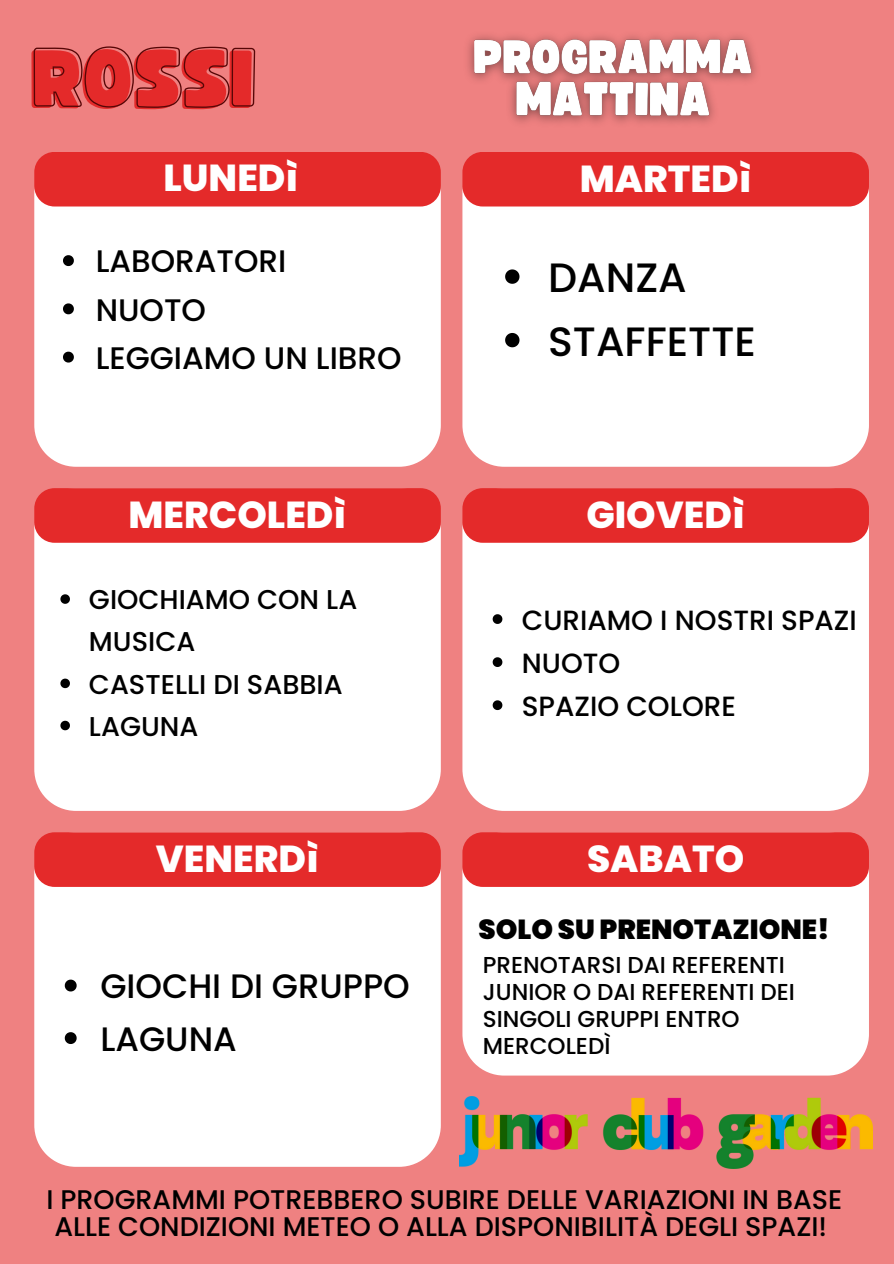
<style>
.page{position:relative;width:894px;height:1264px;background:#fff}
.page>*{position:absolute;margin:0;border:0;box-sizing:border-box;transform-origin:0 0}
.t1{font:81.9px "Funtastic";color:#e42a2a}
.t2{font:500 40.95px "Poppins";color:#000}
.t3{font:800 37.5px "Poppins";color:#fff}
.t4{font:500 33.9px "Poppins";color:#000}
.t5{font:500 31.05px "Poppins";color:#000}
.t6{font:500 27.75px "Poppins";color:#000}
.t7{font:900 27.45px "Poppins";color:#000}
.t8{font:500 27.15px/42.2px "Poppins";color:#000}
.t9{font:500 27px/27px "Poppins";color:#000}
.t10{font:500 22.95px/27px "Poppins";color:#000}
</style>
<div class="page">
<div style="left:0;top:0;width:893px;height:1263px;background:#ef8181"></div>
<div style="left:34px;top:488px;width:406px;height:323px;background:#fff"></div>
<div style="left:462px;top:488px;width:406px;height:323px;background:#fff"></div>
<div style="left:34px;top:152px;width:406px;height:315px;background:#fff"></div>
<div style="left:462px;top:152px;width:406px;height:315px;background:#fff"></div>
<div style="left:462px;top:152px;width:406px;height:54px;background:#e42a2a;border-radius:20px"></div>
<div style="left:34px;top:152px;width:406px;height:54px;background:#e42a2a;border-radius:20px"></div>
<div style="left:34px;top:488px;width:406px;height:55px;background:#e42a2a;border-radius:20px"></div>
<div style="left:462px;top:488px;width:406px;height:55px;background:#e42a2a;border-radius:20px"></div>
<div style="left:34px;top:832px;width:406px;height:334px;background:#fff"></div>
<div style="left:462px;top:832px;width:406px;height:243px;background:#fff"></div>
<div style="left:34px;top:832px;width:406px;height:54px;background:#e42a2a;border-radius:20px"></div>
<div style="left:462px;top:832px;width:406px;height:54px;background:#e42a2a;border-radius:20px"></div>
<svg style="left:33px;top:46px;width:223px;height:62px"></svg>
<svg style="left:63px;top:255px;width:11px;height:11px"></svg>
<svg style="left:63px;top:303px;width:11px;height:11px"></svg>
<svg style="left:63px;top:352px;width:11px;height:10px"></svg>
<svg style="left:505px;top:269px;width:14px;height:15px"></svg>
<svg style="left:505px;top:333px;width:14px;height:14px"></svg>
<svg style="left:60px;top:594px;width:10px;height:10px"></svg>
<svg style="left:60px;top:678px;width:10px;height:10px"></svg>
<svg style="left:60px;top:720px;width:10px;height:10px"></svg>
<svg style="left:65px;top:979px;width:12px;height:12px"></svg>
<svg style="left:65px;top:1032px;width:12px;height:12px"></svg>
<svg style="left:492px;top:614px;width:10px;height:10px"></svg>
<svg style="left:492px;top:657px;width:10px;height:10px"></svg>
<svg style="left:492px;top:700px;width:10px;height:10px"></svg>
<img style="left:468px;top:35px;width:288px;height:88px">
<img style="left:459px;top:1096px;width:413px;height:72px">
<h1 class="t1" style="left:31px;top:42px;width:225px">ROSSI</h1>
<h4 class="t3" style="left:163px;top:151px;width:136px">LUNEDì</h4>
<p class="t3" style="left:579px;top:152px;width:173px">MARTEDì</p>
<h4 class="t5" style="left:96px;top:240px;width:192px">LABORATORI</h4>
<p class="t5" style="left:96px;top:288px;width:112px">NUOTO</p>
<p class="t5" style="left:96px;top:336px;width:307px">LEGGIAMO UN LIBRO</p>
<h4 class="t2" style="left:548px;top:249px;width:140px">DANZA</h4>
<p class="t2" style="left:548px;top:312px;width:209px">STAFFETTE</p>
<p class="t3" style="left:128px;top:488px;width:219px">MERCOLEDì</p>
<p class="t3" style="left:586px;top:488px;width:160px">GIOVEDì</p>
<h4 class="t8" style="left:89px;top:578px;width:270px">GIOCHIAMO CON LA<br>MUSICA</h4>
<p class="t8" style="left:89px;top:663px;width:255px">CASTELLI DI SABBIA</p>
<p class="t8" style="left:89px;top:705px;width:111px">LAGUNA</p>
<p class="t6" style="left:521px;top:600px;width:336px">CURIAMO I NOSTRI SPAZI</p>
<h3 class="t6" style="left:521px;top:643px;width:100px">NUOTO</h3>
<p class="t6" style="left:521px;top:686px;width:215px">SPAZIO COLORE</p>
<p class="t3" style="left:156px;top:832px;width:165px">VENERDì</p>
<p class="t3" style="left:587px;top:832px;width:159px">SABATO</p>
<p class="t4" style="left:100px;top:962px;width:311px">GIOCHI DI GRUPPO</p>
<h4 class="t4" style="left:100px;top:1015px;width:138px">LAGUNA</h4>
<p class="t7" style="left:478px;top:910px;width:352px">SOLO SU PRENOTAZIONE!</p>
<p class="t10" style="left:482px;top:951px;width:313px">PRENOTARSI DAI REFERENTI<br>JUNIOR O DAI REFERENTI DEI<br>SINGOLI GRUPPI ENTRO<br>MERCOLEDÌ</p>
<p class="t9" style="left:46px;top:1185px;width:797px">I PROGRAMMI POTREBBERO SUBIRE DELLE VARIAZIONI IN BASE<br>ALLE CONDIZIONI METEO O ALLA DISPONIBILITÀ DEGLI SPAZI!</p>
</div>
